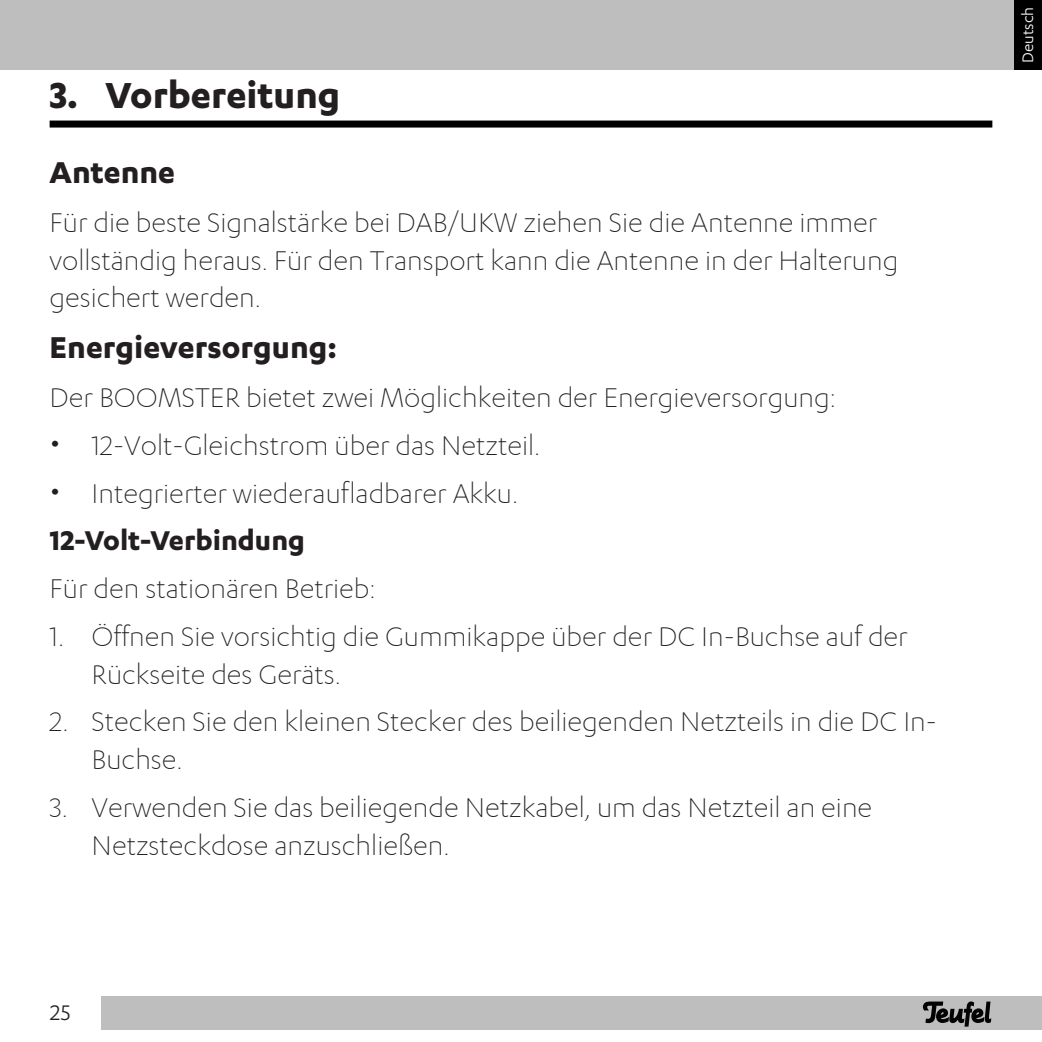
<style>
.page{position:relative;width:1042px;height:1042px;background:#fff}
.page>*{position:absolute;margin:0;border:0;box-sizing:border-box;transform-origin:0 0}
.Heading_1{font:700 42px "Karbon";color:#231f20}
.Heading_2{font:700 35px "Karbon";color:#231f20}
.Text{font:300 31.5px/37.8px "Karbon";color:#231f20}
.Text-2{font:700 31.5px "Karbon";color:#231f20}
.t1{font:24.5px "Karbon";color:#231f20}
.t2{font:17.5px "Karbon";color:#fff}
</style>
<div class="page">
<div style="left:0;top:0;width:1015px;height:69px;background:#bebebe"></div>
<div style="left:50px;top:121px;width:942px;height:7px;background:#000"></div>
<div style="left:1014px;top:0;width:28px;height:69px;background:#000"></div>
<div style="left:101px;top:996px;width:941px;height:33px;background:#bebebe"></div>
<svg style="left:923px;top:1001px;width:68px;height:25px"></svg>
<p class="Heading_1" style="left:50px;top:71px;width:292px">3. Vorbereitung</p>
<p class="Heading_2" style="left:50px;top:152px;width:127px">Antenne</p>
<p class="Text" style="left:50px;top:204px;width:850px">Für die beste Signalstärke bei DAB/UKW ziehen Sie die Antenne immer vollständig heraus. Für den Transport kann die Antenne in der Halterung gesichert werden.</p>
<p class="Heading_2" style="left:50px;top:327px;width:289px">Energieversorgung:</p>
<p class="Text" style="left:50px;top:379px;width:788px">Der BOOMSTER bietet zwei Möglichkeiten der Energieversorgung:</p>
<p class="Text" style="left:92px;top:427px;width:450px">12-Volt-Gleichstrom über das Netzteil.</p>
<p class="Text" style="left:92px;top:474px;width:428px">Integrierter wiederaufladbarer Akku.</p>
<p class="Text-2" style="left:50px;top:523px;width:257px">12-Volt-Verbindung</p>
<p class="Text" style="left:50px;top:570px;width:328px">Für den stationären Betrieb:</p>
<p class="Text" style="left:92px;top:617px;width:817px;text-indent:-42px">1. Öffnen Sie vorsichtig die Gummikappe über der DC In-Buchse auf der<br>Rückseite des Geräts.</p>
<p class="Text" style="left:92px;top:703px;width:847px;text-indent:-42px">2. Stecken Sie den kleinen Stecker des beiliegenden Netzteils in die DC In-<br>Buchse.</p>
<p class="Text" style="left:92px;top:789px;width:782px;text-indent:-42px">3. Verwenden Sie das beiliegende Netzkabel, um das Netzteil an eine<br>Netzsteckdose anzuschließen.</p>
<p class="t1" style="left:50px;top:999px;width:22px">25</p>
<p class="t2" style="left:1018px;top:63px;width:58px;rotate:-90deg">Deutsch</p>
</div>
